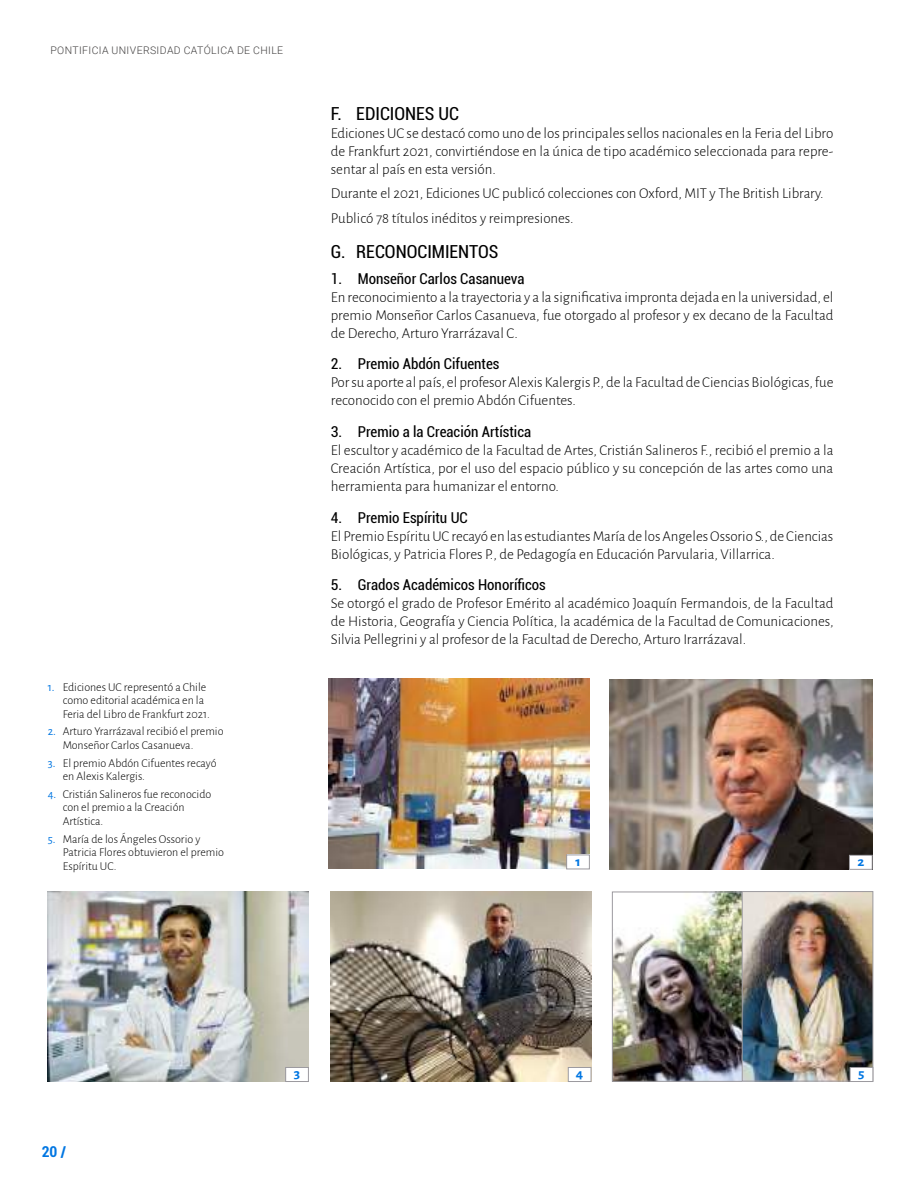
<style>
.page{position:relative;width:918px;height:1188px;background:#fff}
.page>*{position:absolute;margin:0;border:0;box-sizing:border-box;transform-origin:0 0}
.t1{font:condensed 18px "Roboto";color:#000}
.t2{font:300 15px/18px "Alegreya Sans";color:#000;text-align:justify}
.t3{font:condensed 15px "Roboto";color:#000}
.t4{font:700 condensed 15px "Roboto";color:#0076e2}
.t5{font:700 13.5px "Alegreya Sans";color:#0076e2;scale:1.09 1}
.t6{font:300 12px/13.5px "Alegreya Sans";color:#000}
.t7{font:300 10.5px "Roboto";letter-spacing:.035em;color:#434141}
.s1{font-weight:400;color:#0076e2}
</style>
<div class="page">
<img style="left:614px;top:893px;width:257px;height:187px">
<div style="left:612px;top:892px;width:131px;height:190px;border:1px solid #9c9a9f"></div>
<div style="left:742px;top:891px;width:131px;height:190px;border:1px solid #9c9a9f"></div>
<img style="left:609px;top:679px;width:264px;height:190px">
<img style="left:331px;top:891px;width:260px;height:191px">
<img style="left:329px;top:679px;width:260px;height:190px">
<img style="left:48px;top:891px;width:260px;height:191px">
<div style="left:567px;top:855px;width:22px;height:14px;background:#fff"></div>
<div style="left:566px;top:855px;width:24px;height:14px;border:1px solid #9c9a9f"></div>
<div style="left:849px;top:855px;width:23px;height:14px;background:#fff"></div>
<div style="left:849px;top:855px;width:23px;height:15px;border:1px solid #9c9a9f"></div>
<div style="left:286px;top:1067px;width:22px;height:15px;background:#fff"></div>
<div style="left:285px;top:1067px;width:24px;height:15px;border:1px solid #9c9a9f"></div>
<div style="left:568px;top:1067px;width:23px;height:15px;background:#fff"></div>
<div style="left:568px;top:1067px;width:23px;height:15px;border:1px solid #9c9a9f"></div>
<div style="left:850px;top:1067px;width:23px;height:15px;background:#fff"></div>
<div style="left:850px;top:1067px;width:23px;height:15px;border:1px solid #9c9a9f"></div>
<p class="t7" style="left:50px;top:42px;width:234px">PONTIFICIA UNIVERSIDAD CATÓLICA DE CHILE</p>
<p class="t6" style="left:63px;top:679px;width:149px;text-indent:-15px"><span class="s1">1.</span> Ediciones UC representó a Chile como editorial académica en la<br>Feria del Libro de Frankfurt 2021.</p>
<p class="t6" style="left:63px;top:724px;width:162px;text-indent:-15px"><span class="s1">2.</span> Arturo Yrarrázaval recibió el premio<br>Monseñor Carlos Casanueva.</p>
<p class="t6" style="left:63px;top:755px;width:155px;text-indent:-15px"><span class="s1">3.</span> El premio Abdón Cifuentes recayó en Alexis Kalergis.</p>
<p class="t6" style="left:63px;top:787px;width:150px;text-indent:-15px"><span class="s1">4.</span> Cristián Salineros fue reconocido con el premio a la Creación<br>Artística.</p>
<p class="t6" style="left:63px;top:831px;width:163px;text-indent:-15px"><span class="s1">5.</span> María de los Ángeles Ossorio y<br>Patricia Flores obtuvieron el premio<br>Espíritu UC.</p>
<p class="t1" style="left:331px;top:101px;width:130px">F. EDICIONES UC</p>
<p class="t2" style="left:331px;top:123px;width:504px">Ediciones UC se destacó como uno de los principales sellos nacionales en la Feria del Libro de Frankfurt 2021, convirtiéndose en la única de tipo académico seleccionada para repre&shy;sentar al país en esta versión.</p>
<p class="t2" style="left:331px;top:181px;width:494px;line-height:24.3px">Durante el 2021, Ediciones UC publicó colecciones con Oxford, MIT y The British Library.<br>Publicó 78 títulos inéditos y reimpresiones.</p>
<p class="t1" style="left:331px;top:240px;width:169px">G. RECONOCIMIENTOS</p>
<p class="t3" style="left:331px;top:268px;width:195px">1. Monseñor Carlos Casanueva</p>
<p class="t2" style="left:331px;top:287px;width:504px">En reconocimiento a la trayectoria y a la significativa impronta dejada en la universidad, el premio Monseñor Carlos Casanueva, fue otorgado al profesor y ex decano de la Facultad de Derecho, Arturo Yrarrázaval C.</p>
<p class="t3" style="left:331px;top:354px;width:170px">2. Premio Abdón Cifuentes</p>
<p class="t2" style="left:331px;top:373px;width:504px">Por su aporte al país, el profesor Alexis Kalergis P., de la Facultad de Ciencias Biológicas, fue reconocido con el premio Abdón Cifuentes.</p>
<p class="t3" style="left:331px;top:421px;width:202px">3. Premio a la Creación Artística</p>
<p class="t2" style="left:331px;top:441px;width:504px">El escultor y académico de la Facultad de Artes, Cristián Salineros F., recibió el premio a la Creación Artística, por el uso del espacio público y su concepción de las artes como una herramienta para humanizar el entorno.</p>
<p class="t3" style="left:331px;top:507px;width:139px">4. Premio Espíritu UC</p>
<p class="t2" style="left:331px;top:526px;width:504px">El Premio Espíritu UC recayó en las estudiantes María de los Angeles Ossorio S., de Ciencias<br>Biológicas, y Patricia Flores P., de Pedagogía en Educación Parvularia, Villarrica.</p>
<p class="t3" style="left:331px;top:574px;width:217px">5. Grados Académicos Honoríficos</p>
<p class="t2" style="left:331px;top:594px;width:504px">Se otorgó el grado de Profesor Emérito al académico Joaquín Fermandois, de la Facultad de Historia, Geografía y Ciencia Política, la académica de la Facultad de Comunicaciones, Silvia Pellegrini y al profesor de la Facultad de Derecho, Arturo Irarrázaval.</p>
<p class="t5" style="left:575px;top:852px;width:6px">1</p>
<p class="t5" style="left:857px;top:852px;width:8px">2</p>
<p class="t4" style="left:42px;top:1141px;width:26px">20 /</p>
<p class="t5" style="left:294px;top:1064px;width:7px">3</p>
<p class="t5" style="left:576px;top:1064px;width:8px">4</p>
<p class="t5" style="left:858px;top:1064px;width:7px">5</p>
</div>
